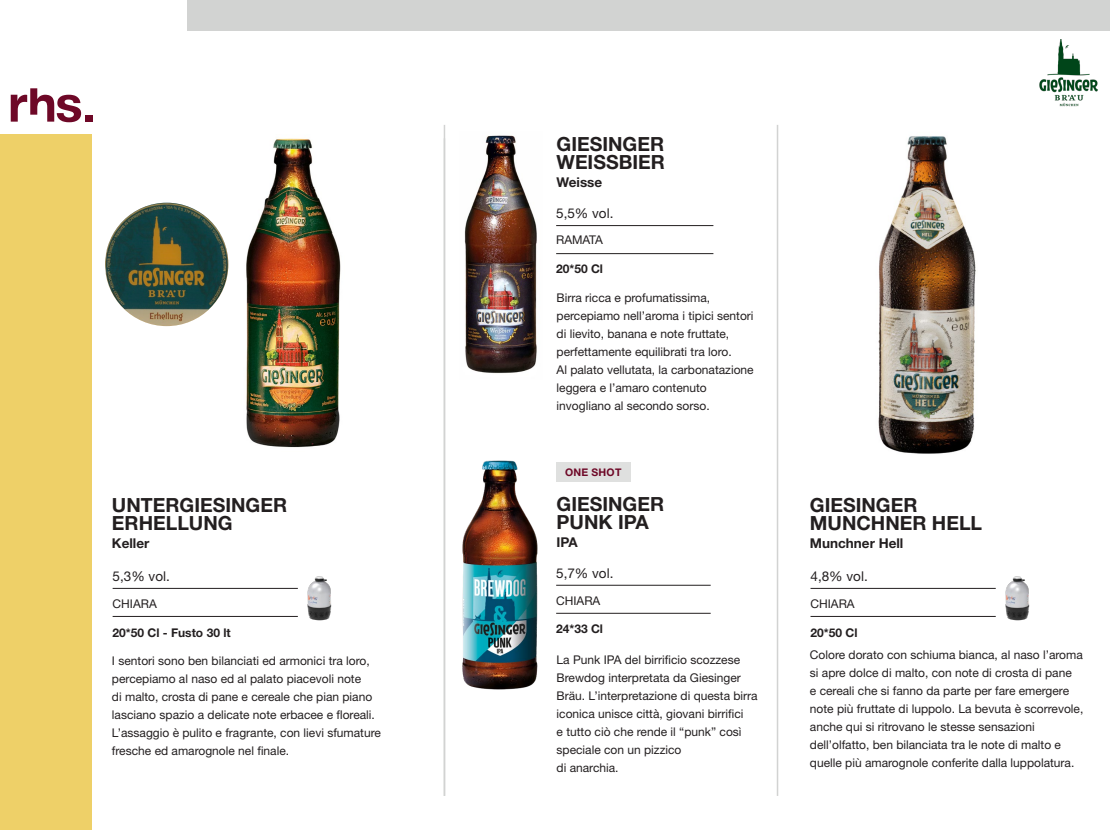
<style>
.page{position:relative;width:1110px;height:830px;background:#fff}
.page>*{position:absolute;margin:0;border:0;box-sizing:border-box;transform-origin:0 0}
.t1{font:700 19.5px/18px "Helvetica Neue LT Std";color:#231f20}
.t2{font:13.5px "Helvetica Neue LT Std";color:#231f20}
.t3{font:700 13.5px "Helvetica Neue LT Std";color:#231f20}
.t4{font:12px/18px "Helvetica Neue LT Std";color:#231f20}
.t5{font:700 12px "Helvetica Neue LT Std";color:#231f20}
.t6{font:700 10.5px "Helvetica Neue LT Std";letter-spacing:.02em;color:#6e0827}
</style>
<div class="page">
<div style="left:187px;top:0;width:923px;height:31px;background:#d2d3d2"></div>
<div style="left:0;top:134px;width:91px;height:695px;background:#eed068"></div>
<div style="left:85px;top:115px;width:7px;height:6px;background:#6e0827"></div>
<svg style="left:11px;top:88px;width:70px;height:34px"></svg>
<hr style="left:777px;top:125px;width:1px;height:670px;background:#d2d3d2">
<hr style="left:444px;top:125px;width:1px;height:670px;background:#d2d3d2">
<hr style="left:810px;top:588px;width:186px;height:1px;background:#231f20">
<hr style="left:810px;top:616px;width:186px;height:1px;background:#231f20">
<hr style="left:113px;top:588px;width:185px;height:1px;background:#231f20">
<hr style="left:113px;top:616px;width:185px;height:1px;background:#231f20">
<img style="left:878px;top:136px;width:98px;height:318px">
<img style="left:246px;top:138px;width:95px;height:310px">
<img style="left:1005px;top:576px;width:25px;height:45px">
<img style="left:307px;top:576px;width:25px;height:45px">
<img style="left:1039px;top:39px;width:59px;height:68px">
<img style="left:462px;top:460px;width:76px;height:230px">
<img style="left:464px;top:135px;width:73px;height:239px">
<div style="left:556px;top:462px;width:74px;height:20px;background:#dfe0df"></div>
<hr style="left:556px;top:225px;width:157px;height:1px;background:#231f20">
<hr style="left:556px;top:253px;width:157px;height:1px;background:#231f20">
<hr style="left:556px;top:584px;width:155px;height:1px;background:#231f20">
<hr style="left:556px;top:612px;width:155px;height:1px;background:#231f20">
<img style="left:105px;top:202px;width:123px;height:124px;border-radius:62px">
<h1 class="t1" style="left:112px;top:495px;width:177px">UNTERGIESINGER<br>ERHELLUNG</h1>
<p class="t3" style="left:112px;top:534px;width:39px">Keller</p>
<p class="t2" style="left:113px;top:568px;width:59px">5,3% vol.</p>
<p class="t4" style="left:113px;top:594px;width:46px">CHIARA</p>
<p class="t5" style="left:113px;top:624px;width:120px">20*50 Cl - Fusto 30 lt</p>
<p class="t4" style="left:112px;top:651px;width:270px">I sentori sono ben bilanciati ed armonici tra loro, percepiamo al naso ed al palato piacevoli note<br>di malto, crosta di pane e cereale che pian piano lasciano spazio a delicate note erbacee e floreali.<br>L’assaggio è pulito e fragrante, con lievi sfumature fresche ed amarognole nel finale.</p>
<h1 class="t1" style="left:556px;top:135px;width:110px">GIESINGER<br>WEISSBIER</h1>
<p class="t3" style="left:556px;top:174px;width:47px">Weisse</p>
<p class="t2" style="left:556px;top:205px;width:59px">5,5% vol.</p>
<p class="t4" style="left:556px;top:231px;width:48px">RAMATA</p>
<p class="t5" style="left:556px;top:261px;width:48px">20*50 Cl</p>
<p class="t4" style="left:556px;top:288px;width:199px">Birra ricca e profumatissima, percepiamo nell’aroma i tipici sentori di lievito, banana e note fruttate, perfettamente equilibrati tra loro.<br>Al palato vellutata, la carbonatazione leggera e l’amaro contenuto invogliano al secondo sorso.</p>
<p class="t6" style="left:565px;top:465px;width:58px">ONE SHOT</p>
<h1 class="t1" style="left:556px;top:494px;width:109px">GIESINGER<br>PUNK IPA</h1>
<p class="t3" style="left:556px;top:533px;width:23px">IPA</p>
<p class="t2" style="left:556px;top:564px;width:59px">5,7% vol.</p>
<p class="t4" style="left:556px;top:591px;width:46px">CHIARA</p>
<p class="t5" style="left:556px;top:621px;width:48px">24*33 Cl</p>
<p class="t4" style="left:556px;top:650px;width:203px">La Punk IPA del birrificio scozzese<br>Brewdog interpretata da Giesinger<br>Bräu. L’interpretazione di questa birra iconica unisce città, giovani birrifici<br>e tutto ciò che rende il “punk” così speciale con un pizzico<br>di anarchia.</p>
<h1 class="t1" style="left:810px;top:495px;width:174px">GIESINGER<br>MUNCHNER HELL</h1>
<p class="t3" style="left:810px;top:534px;width:95px">Munchner Hell</p>
<p class="t2" style="left:810px;top:568px;width:59px">4,8% vol.</p>
<p class="t4" style="left:810px;top:594px;width:46px">CHIARA</p>
<p class="t5" style="left:810px;top:624px;width:48px">20*50 Cl</p>
<p class="t4" style="left:810px;top:645px;width:275px">Colore dorato con schiuma bianca, al naso l’aroma si apre dolce di malto, con note di crosta di pane<br>e cereali che si fanno da parte per fare emergere note più fruttate di luppolo. La bevuta è scorrevole, anche qui si ritrovano le stesse sensazioni dell’olfatto, ben bilanciata tra le note di malto e quelle più amarognole conferite dalla luppolatura.</p>
</div>
